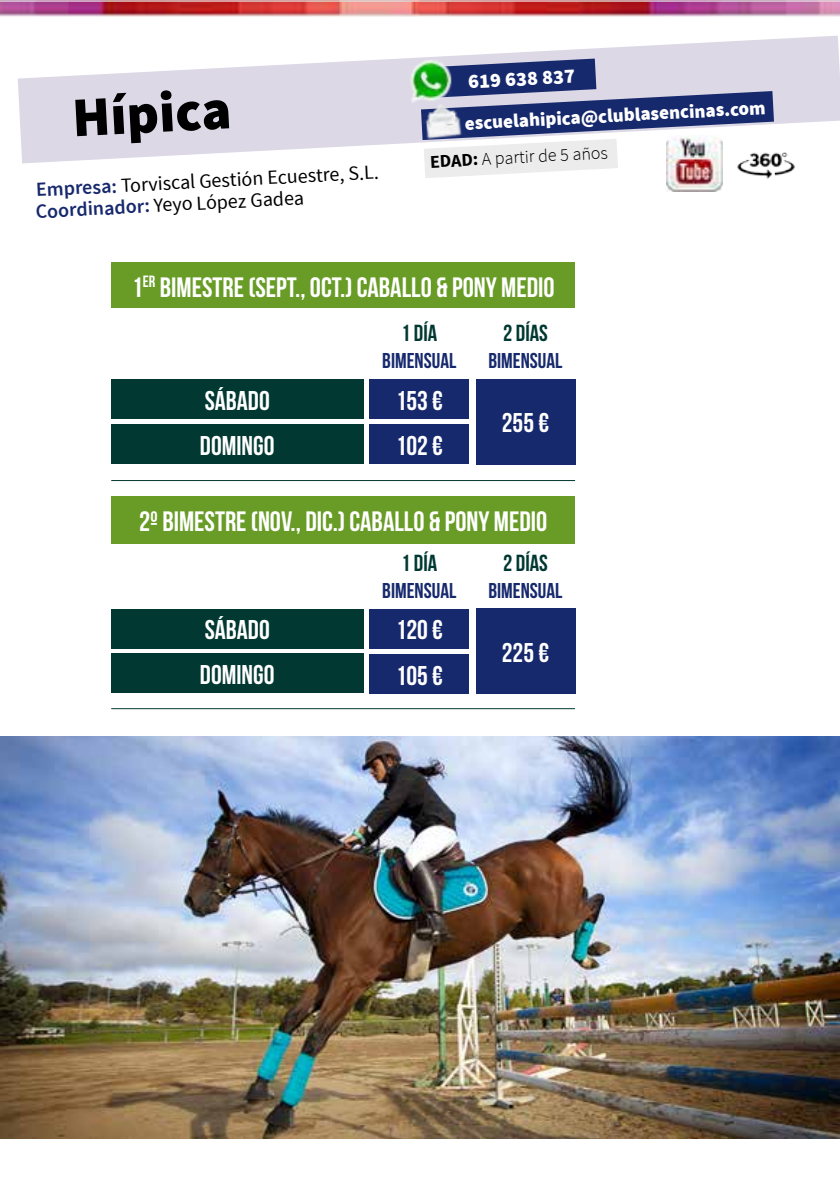
<style>
.page{position:relative;width:840px;height:1191px;background:#fff}
.page>*{position:absolute;margin:0;border:0;box-sizing:border-box;transform-origin:0 0}
.t1{font:900 56px "Source Sans Pro";color:#000}
.t2{font:28px "Bebas Neue";color:#fff}
.t3{font:27px/44.8px "Bebas Neue";color:#fff}
.t4{font:23.2px "Bebas Neue";color:#013832}
.t5{font:21.4px "Bebas Neue";color:#17296d}
.t6{font:900 20.2px "Source Sans Pro";color:#fff}
.t7{font:20px/21.6px "Source Sans Pro";color:#000}
.t8{font:900 18.8px "Source Sans Pro";color:#fff}
.t9{font:300 18px "Source Sans Pro";color:#000}
.s1{font-weight:600;color:#17296d}
.s2{font-weight:700}
</style>
<div class="page">
<img style="left:0;top:0;width:839px;height:16px">
<svg style="left:18px;top:36px;width:821px;height:127px;fill:#dcd8e5"></svg>
<div style="left:111px;top:379px;width:252px;height:40px;background:#013832"></div>
<div style="left:111px;top:424px;width:252px;height:40px;background:#013832"></div>
<div style="left:369px;top:379px;width:100px;height:40px;background:#17296d"></div>
<div style="left:369px;top:424px;width:100px;height:40px;background:#17296d"></div>
<div style="left:475px;top:379px;width:99px;height:85px;background:#17296d"></div>
<div style="left:111px;top:263px;width:463px;height:45px;background:#689c26"></div>
<div style="left:111px;top:608px;width:252px;height:40px;background:#013832"></div>
<div style="left:111px;top:653px;width:252px;height:40px;background:#013832"></div>
<div style="left:369px;top:608px;width:100px;height:40px;background:#17296d"></div>
<div style="left:369px;top:654px;width:100px;height:40px;background:#17296d"></div>
<div style="left:475px;top:608px;width:99px;height:86px;background:#17296d"></div>
<div style="left:111px;top:496px;width:463px;height:47px;background:#689c26"></div>
<img style="left:407px;top:58px;width:46px;height:46px">
<svg style="left:421px;top:59px;width:352px;height:119px"></svg>
<img style="left:420px;top:100px;width:45px;height:44px">
<img style="left:666px;top:136px;width:56px;height:56px">
<hr style="left:111px;top:480px;width:463px;height:1px;background:#013832">
<hr style="left:111px;top:708px;width:463px;height:1px;background:#013832">
<img style="left:734px;top:134px;width:62px;height:62px;border-radius:31px">
<img style="left:0;top:736px;width:839px;height:402px">
<h1 class="t1" style="left:70px;top:81px;width:161px;rotate:-3deg">Hípica</h1>
<p class="t7" style="left:34px;top:179px;width:346px;rotate:-3deg"><span class="s1">Empresa:</span> Torviscal Gestión Ecuestre, S.L.<br><span class="s1">Coordinador:</span> Yeyo López Gadea</p>
<p class="t6" style="left:467px;top:68px;width:108px;rotate:-3deg">619 638 837</p>
<p class="t8" style="left:464px;top:111px;width:302px;rotate:-3deg">escuelahipica@clublasencinas.com</p>
<p class="t9" style="left:429px;top:151px;width:179px;rotate:-3deg"><span class="s2">EDAD:</span> A partir de 5 años</p>
<p class="t2" style="left:132px;top:271px;width:424px">1<sup>ER</sup> BIMESTRE (SEPT., OCT.) CABALLO &amp; PONY MEDIO</p>
<p class="t4" style="left:401px;top:321px;width:38px">1 DÍA</p>
<p class="t5" style="left:382px;top:349px;width:76px">BIMENSUAL</p>
<p class="t3" style="left:200px;top:378px;width:76px">SÁBADO<br>DOMINGO</p>
<p class="t3" style="left:395px;top:377px;width:49px;line-height:45.4px">153 €<br>102 €</p>
<p class="t4" style="left:502px;top:321px;width:46px">2 DÍAS</p>
<p class="t5" style="left:488px;top:349px;width:76px">BIMENSUAL</p>
<p class="t3" style="left:501px;top:400px;width:49px">255 €</p>
<p class="t2" style="left:139px;top:506px;width:409px">2º BIMESTRE (NOV., DIC.) CABALLO &amp; PONY MEDIO</p>
<p class="t4" style="left:401px;top:550px;width:38px">1 DÍA</p>
<p class="t5" style="left:382px;top:578px;width:76px">BIMENSUAL</p>
<p class="t3" style="left:200px;top:607px;width:76px">SÁBADO<br>DOMINGO</p>
<p class="t3" style="left:395px;top:607px;width:49px;line-height:45.4px">120 €<br>105 €</p>
<p class="t4" style="left:502px;top:550px;width:46px">2 DÍAS</p>
<p class="t5" style="left:488px;top:578px;width:76px">BIMENSUAL</p>
<p class="t3" style="left:501px;top:630px;width:49px">225 €</p>
</div>
